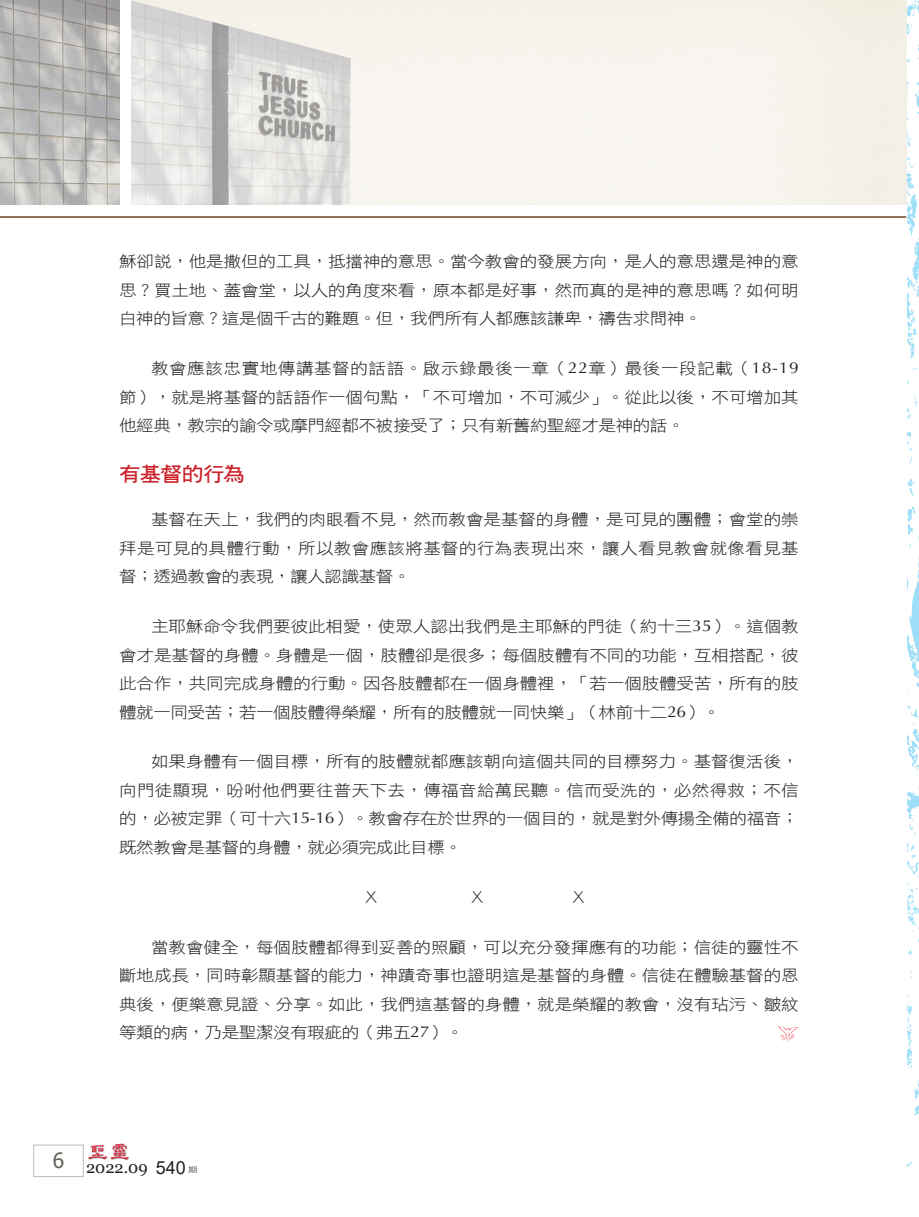
<style>
.page{position:relative;width:919px;height:1217px;background:#fff}
.page>*{position:absolute;margin:0;border:0;box-sizing:border-box;transform-origin:0 0}
.大標{font:20.25px "DF Hei W7 WIN BF";letter-spacing:-.03em;color:#cc2128;scale:1.08 1}
.t1{font:16.5px "Georgia";color:#231f20}
.t2{font:15.75px/28.5px "DF Hei W3 WIN BF";letter-spacing:-.02em;color:#231f20;text-align:justify;scale:1.11 1}
.t3{font:7.5px "DF Hei W5 WIN BF";color:#57585a;scale:1.25 1}
.s1{font-family:"Optima"}
.s2{font-family:"Arial";font-size:18px}
</style>
<div class="page">
<img style="left:88px;top:1143px;width:41px;height:18px">
<div style="left:33px;top:1144px;width:50px;height:32px;border:1px solid #bcbdc0"></div>
<svg style="left:906px;top:0;width:12px;height:1167px"></svg>
<img style="left:0;top:0;width:119px;height:204px">
<img style="left:131px;top:0;width:775px;height:204px">
<svg style="left:778px;top:1026px;width:20px;height:14px"></svg>
<hr style="left:0;top:216px;width:906px;height:2px;background:#704620">
<p class="t2" style="left:119px;top:247px;width:613px">穌卻說，他是撒但的工具，抵擋神的意思。當今教會的發展方向，是人的意思還是神的意思？買土地、蓋會堂，以人的角度來看，原本都是好事，然而真的是神的意思嗎？如何明白神的旨意？這是個千古的難題。但，我們所有人都應該謙卑，禱告求問神。</p>
<p class="t2" style="left:119px;top:354px;width:613px;text-indent:32px">教會應該忠實地傳講基督的話語。啟示錄最後一章（<span class="s1">22</span>章）最後一段記載（<span class="s1">18-19</span>節），就是將基督的話語作一個句點，「不可增加，不可減少」。從此以後，不可增加其他經典，教宗的諭令或摩門經都不被接受了；只有新舊約聖經才是神的話。</p>
<p class="大標" style="left:119px;top:463px;width:118px">有基督的行為</p>
<p class="t2" style="left:119px;top:505px;width:613px;text-indent:32px">基督在天上，我們的肉眼看不見，然而教會是基督的身體，是可見的團體；會堂的崇拜是可見的具體行動，所以教會應該將基督的行為表現出來，讓人看見教會就像看見基督；透過教會的表現，讓人認識基督。</p>
<p class="t2" style="left:119px;top:612px;width:613px;text-indent:32px">主耶穌命令我們要彼此相愛，使眾人認出我們是主耶穌的門徒（約十三<span class="s1">35</span>）。這個教會才是基督的身體。身體是一個，肢體卻是很多；每個肢體有不同的功能，互相搭配，彼此合作，共同完成身體的行動。因各肢體都在一個身體裡，「若一個肢體受苦，所有的肢體就一同受苦；若一個肢體得榮耀，所有的肢體就一同快樂」（林前十二<span class="s1">26</span>）。</p>
<p class="t2" style="left:119px;top:747px;width:613px;text-indent:32px">如果身體有一個目標，所有的肢體就都應該朝向這個共同的目標努力。基督復活後，向門徒顯現，吩咐他們要往普天下去，傳福音給萬民聽。信而受洗的，必然得救；不信的，必被定罪（可十六<span class="s1">15-16</span>）。教會存在於世界的一個目的，就是對外傳揚全備的福音；既然教會是基督的身體，就必須完成此目標。</p>
<p class="t2" style="left:362px;top:882px;width:17px">Ｘ</p>
<p class="t2" style="left:468px;top:882px;width:17px">Ｘ</p>
<p class="t2" style="left:569px;top:882px;width:17px">Ｘ</p>
<p class="t2" style="left:119px;top:932px;width:613px;text-indent:32px">當教會健全，每個肢體都得到妥善的照顧，可以充分發揮應有的功能；信徒的靈性不斷地成長，同時彰顯基督的能力，神蹟奇事也證明這是基督的身體。信徒在體驗基督的恩典後，便樂意見證、分享。如此，我們這基督的身體，就是榮耀的教會，沒有玷污、皺紋等類的病，乃是聖潔沒有瑕疵的（弗五<span class="s1">27</span>）。</p>
<p class="t1" style="left:53px;top:1156px;width:134px"><sup>6</sup> 2022.09 <span class="s2">540</span></p>
<p class="t3" style="left:188px;top:1165px;width:9px">期</p>
</div>
